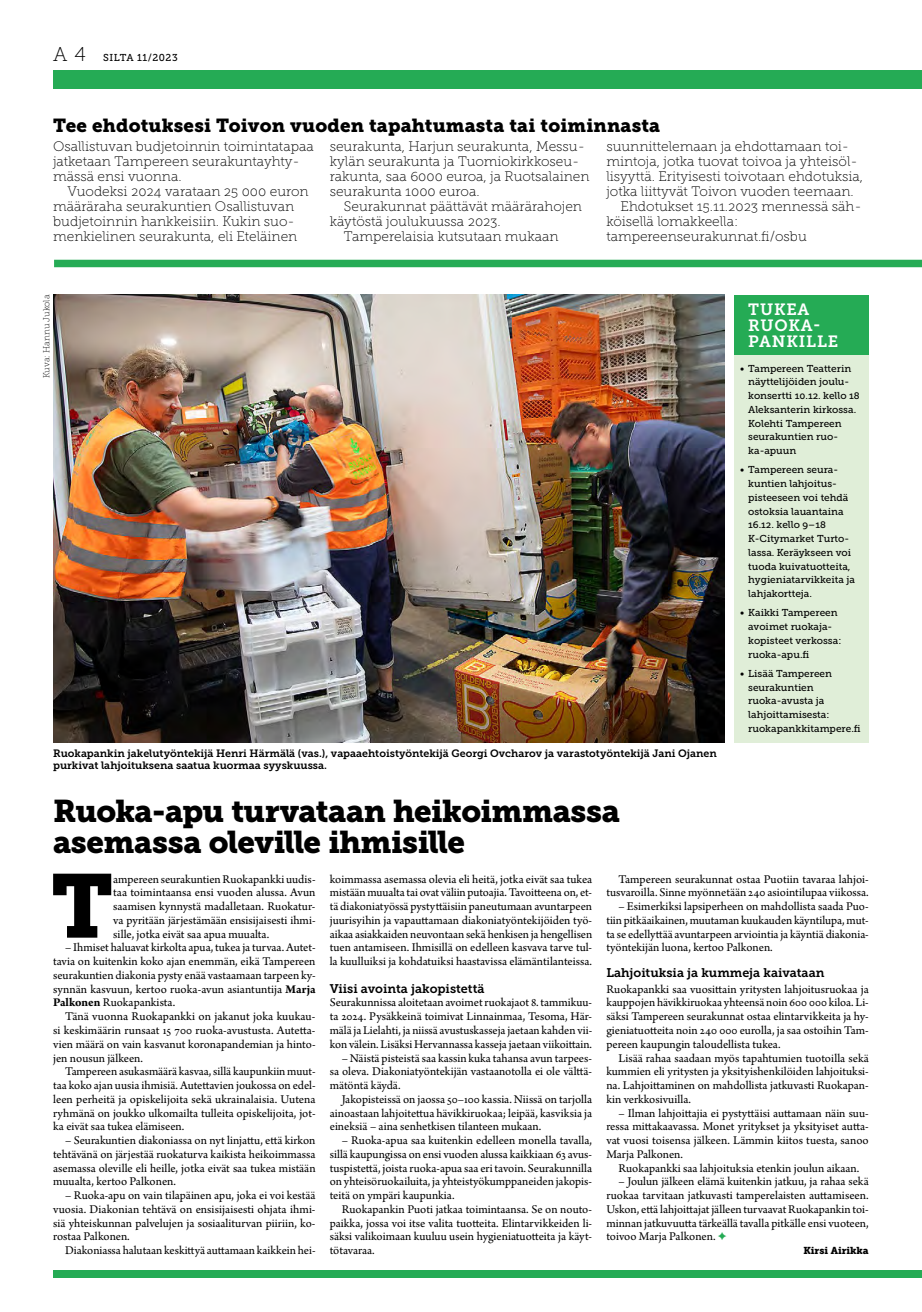
<style>
.page{position:relative;width:922px;height:1312px;background:#fff}
.page>*{position:absolute;margin:0;border:0;box-sizing:border-box;transform-origin:0 0}
.t1{font:89.38px "Museo Slab 900";color:#000}
.t2{font:31.25px/30.2px "Museo Slab 900";letter-spacing:-.015em;color:#000}
.t3{font:18.75px "Museo Slab 900";letter-spacing:.01em;color:#000}
.t4{font:16.25px/16.2px "Museo Slab 700";letter-spacing:.05em;color:#fff}
.t5{font:13.75px/15px "Museo Slab 100";color:#000}
.t6{font:12.5px/13.8px "Arno Pro";color:#000;text-align:justify}
.t7{font:12.5px "Museo Slab 700";color:#000}
.t8{font:10.62px/11.9px "Museo Slab 700";color:#000}
.t9{font:10px/13.8px "Museo Slab 500";color:#000}
.t10{font:10px "Museo Slab 900";color:#000}
.t11{font:8.75px "Museo Slab 100";letter-spacing:-.005em;color:#000}
.s1{font-family:"Museo Slab 100";font-size:20px}
.s2{font-weight:700}
.s3{color:#25ab55}
</style>
<div class="page">
<div style="left:53px;top:1269px;width:868px;height:7px;background:#25ab55"></div>
<div style="left:53px;top:70px;width:868px;height:19px;background:#25ab55"></div>
<div style="left:54px;top:260px;width:867px;height:7px;background:#25ab55"></div>
<img style="left:53px;top:294px;width:671px;height:448px">
<div style="left:733px;top:306px;width:135px;height:436px;background:#e0eed8"></div>
<div style="left:733px;top:295px;width:135px;height:60px;background:#25ab55"></div>
<p class="t9" style="left:53px;top:50px;width:126px"><span class="s1">A 4</span> SILTA 11/2023</p>
<h3 class="t3" style="left:53px;top:114px;width:608px">Tee ehdotuksesi Toivon vuoden tapahtumasta tai toiminnasta</h3>
<p class="t5" style="left:53px;top:138px;width:262px">Osallistuvan budjetoinnin toimintatapaa jatketaan Tampereen seurakuntayhty&shy;mässä ensi vuonna.</p>
<p class="t5" style="left:53px;top:183px;width:257px;text-indent:14px">Vuodeksi 2024 varataan 25 000 euron määräraha seurakuntien Osallistuvan budjetoinnin hankkeisiin. Kukin suo&shy;menkielinen seurakunta, eli Eteläinen</p>
<p class="t5" style="left:329px;top:138px;width:261px">seurakunta, Harjun seurakunta, Messu&shy;kylän seurakunta ja Tuomiokirkkoseu&shy;rakunta, saa 6000 euroa, ja Ruotsalainen seurakunta 1000 euroa.</p>
<p class="t5" style="left:344px;top:198px;width:239px">Seurakunnat päättävät määrärahojen</p>
<p class="t5" style="left:329px;top:213px;width:172px">käytöstä joulukuussa 2023.</p>
<p class="t5" style="left:344px;top:228px;width:216px">Tamperelaisia kutsutaan mukaan</p>
<p class="t5" style="left:606px;top:138px;width:244px">suunnittelemaan ja ehdottamaan toi-</p>
<p class="t5" style="left:606px;top:153px;width:253px">mintoja, jotka tuovat toivoa ja yhteisöl-</p>
<p class="t5" style="left:606px;top:168px;width:258px">lisyyttä. Erityisesti toivotaan ehdotuksia,</p>
<p class="t5" style="left:606px;top:183px;width:249px">jotka liittyvät Toivon vuoden teemaan.</p>
<p class="t5" style="left:620px;top:198px;width:242px">Ehdotukset 15.11.2023 mennessä säh-</p>
<p class="t5" style="left:606px;top:213px;width:133px">köisellä lomakkeella:</p>
<p class="t5" style="left:606px;top:228px;width:202px">tampereenseurakunnat.fi/osbu</p>
<p class="t11" style="left:42px;top:378px;width:85px;rotate:-90deg">Kuva: Hannu Jukola</p>
<h3 class="t4" style="left:748px;top:301px;width:91px">TUKEA<br>RUOKA-<br>PANKILLE</h3>
<p class="t9" style="left:748px;top:361px;width:113px;text-indent:-8px">• Tampereen Teatterin näyttelijöiden joulu&shy;konsertti 10.12. kello 18<br>Aleksanterin kirkossa.<br>Kolehti Tampereen seurakuntien ruo&shy;ka-apuun</p>
<p class="t9" style="left:748px;top:463px;width:108px;text-indent:-8px">• Tampereen seura&shy;kuntien lahjoitus&shy;pisteeseen voi tehdä ostoksia lauantaina<br>16.12. kello 9–18<br>K-Citymarket Turto&shy;lassa. Keräykseen voi tuoda kuivatuotteita, hygieniatarvikkeita ja lahjakortteja.</p>
<p class="t9" style="left:748px;top:606px;width:95px;text-indent:-8px">• Kaikki Tampereen avoimet ruokaja&shy;kopisteet verkossa: ruoka-apu.fi</p>
<p class="t9" style="left:748px;top:666px;width:114px;text-indent:-8px">• Lisää Tampereen seurakuntien ruoka-avusta ja lahjoittamisesta: ruokapankkitampere.fi</p>
<p class="t8" style="left:53px;top:747px;width:665px">Ruokapankin jakelutyöntekijä Henri Härmälä (vas.), vapaaehtoistyöntekijä Georgi Ovcharov ja varastotyöntekijä Jani Ojanen purkivat lahjoituksena saatua kuormaa syyskuussa.</p>
<h2 class="t2" style="left:53px;top:796px;width:568px">Ruoka-apu turvataan heikoimmassa asemassa oleville ihmisille</h2>
<h1 class="t1" style="left:51px;top:854px;width:64px">T</h1>
<p class="t6" style="left:113px;top:872px;width:204px">ampereen seurakuntien Ruokapankki uudis&shy;taa toimintaansa ensi vuoden alussa. Avun saamisen kynnystä madalletaan. Ruokatur&shy;va pyritään järjestämään ensisijaisesti ihmi&shy;sille, jotka eivät saa apua muualta.</p>
<p class="t6" style="left:53px;top:941px;width:264px;text-indent:12px">– Ihmiset haluavat kirkolta apua, tukea ja turvaa. Autet&shy;tavia on kuitenkin koko ajan enemmän, eikä Tampereen seurakuntien diakonia pysty enää vastaamaan tarpeen ky&shy;synnän kasvuun, kertoo ruoka-avun asiantuntija <span class="s2">Marja Palkonen</span> Ruokapankista.</p>
<p class="t6" style="left:53px;top:1010px;width:264px;text-indent:12px">Tänä vuonna Ruokapankki on jakanut joka kuukau&shy;si keskimäärin runsaat 15 700 ruoka-avustusta. Autetta&shy;vien määrä on vain kasvanut koronapandemian ja hinto&shy;jen nousun jälkeen.</p>
<p class="t6" style="left:53px;top:1065px;width:264px;text-indent:12px">Tampereen asukasmäärä kasvaa, sillä kaupunkiin muut&shy;taa koko ajan uusia ihmisiä. Autettavien joukossa on edel&shy;leen perheitä ja opiskelijoita sekä ukrainalaisia. Uutena ryhmänä on joukko ulkomailta tulleita opiskelijoita, jot&shy;ka eivät saa tukea elämiseen.</p>
<p class="t6" style="left:53px;top:1133px;width:264px;text-indent:12px">– Seurakuntien diakoniassa on nyt linjattu, että kirkon tehtävänä on järjestää ruokaturva kaikista heikoimmassa asemassa oleville eli heille, jotka eivät saa tukea mistään muualta, kertoo Palkonen.</p>
<p class="t6" style="left:53px;top:1188px;width:264px;text-indent:12px">– Ruoka-apu on vain tilapäinen apu, joka ei voi kestää vuosia. Diakonian tehtävä on ensisijaisesti ohjata ihmi&shy;siä yhteiskunnan palvelujen ja sosiaaliturvan piiriin, ko&shy;rostaa Palkonen.</p>
<p class="t6" style="left:65px;top:1243px;width:252px">Diakoniassa halutaan keskittyä auttamaan kaikkein hei-</p>
<p class="t6" style="left:329px;top:872px;width:264px">koimmassa asemassa olevia eli heitä, jotka eivät saa tukea mistään muualta tai ovat väliin putoajia. Tavoitteena on, et&shy;tä diakoniatyössä pystyttäisiin paneutumaan avuntarpeen juurisyihin ja vapauttamaan diakoniatyöntekijöiden työ&shy;aikaa asiakkaiden neuvontaan sekä henkisen ja hengellisen tuen antamiseen. Ihmisillä on edelleen kasvava tarve tul&shy;la kuulluiksi ja kohdatuiksi haastavissa elämäntilanteissa.</p>
<p class="t7" style="left:329px;top:981px;width:156px">Viisi avointa jakopistettä</p>
<p class="t6" style="left:329px;top:996px;width:264px">Seurakunnissa aloitetaan avoimet ruokajaot 8. tammikuu&shy;ta 2024. Pysäkkeinä toimivat Linnainmaa, Tesoma, Här&shy;mälä ja Lielahti, ja niissä avustuskasseja jaetaan kahden vii&shy;kon välein. Lisäksi Hervannassa kasseja jaetaan viikoittain.</p>
<p class="t6" style="left:329px;top:1051px;width:264px;text-indent:12px">– Näistä pisteistä saa kassin kuka tahansa avun tarpees&shy;sa oleva. Diakoniatyöntekijän vastaanotolla ei ole välttä&shy;mätöntä käydä.</p>
<p class="t6" style="left:329px;top:1092px;width:264px;text-indent:12px">Jakopisteissä on jaossa 50–100 kassia. Niissä on tarjolla ainoastaan lahjoitettua hävikkiruokaa; leipää, kasviksia ja eineksiä – aina senhetkisen tilanteen mukaan.</p>
<p class="t6" style="left:329px;top:1133px;width:264px;text-indent:12px">– Ruoka-apua saa kuitenkin edelleen monella tavalla, sillä kaupungissa on ensi vuoden alussa kaikkiaan 63 avus&shy;tuspistettä, joista ruoka-apua saa eri tavoin. Seurakunnilla on yhteisöruokailuita, ja yhteistyökumppaneiden jakopis&shy;teitä on ympäri kaupunkia.</p>
<p class="t6" style="left:329px;top:1202px;width:264px;text-indent:12px">Ruokapankin Puoti jatkaa toimintaansa. Se on nouto&shy;paikka, jossa voi itse valita tuotteita. Elintarvikkeiden li&shy;säksi valikoimaan kuuluu usein hygieniatuotteita ja käyt&shy;tötavaraa.</p>
<p class="t6" style="left:606px;top:872px;width:264px;text-align:right">Tampereen seurakunnat ostaa Puotiin tavaraa lahjoi&shy;tusvaroilla. Sinne myönnetään 240 asiointilupaa viikossa.</p>
<p class="t6" style="left:606px;top:900px;width:264px;text-indent:12px">– Esimerkiksi lapsiperheen on mahdollista saada Puo&shy;tiin pitkäaikainen, muutaman kuukauden käyntilupa, mut&shy;ta se edellyttää avuntarpeen arviointia ja käyntiä diakonia&shy;työntekijän luona, kertoo Palkonen.</p>
<p class="t7" style="left:606px;top:965px;width:219px">Lahjoituksia ja kummeja kaivataan</p>
<p class="t6" style="left:606px;top:982px;width:264px">Ruokapankki saa vuosittain yritysten lahjoitusruokaa ja kauppojen hävikkiruokaa yhteensä noin 600 000 kiloa. Li&shy;säksi Tampereen seurakunnat ostaa elintarvikkeita ja hy&shy;gieniatuotteita noin 240 000 eurolla, ja saa ostoihin Tam&shy;pereen kaupungin taloudellista tukea.</p>
<p class="t6" style="left:606px;top:1051px;width:264px;text-indent:12px">Lisää rahaa saadaan myös tapahtumien tuotoilla sekä kummien eli yritysten ja yksityishenkilöiden lahjoituksi&shy;na. Lahjoittaminen on mahdollista jatkuvasti Ruokapan&shy;kin verkkosivuilla.</p>
<p class="t6" style="left:606px;top:1106px;width:264px;text-indent:12px">– Ilman lahjoittajia ei pystyttäisi auttamaan näin suu&shy;ressa mittakaavassa. Monet yritykset ja yksityiset autta&shy;vat vuosi toisensa jälkeen. Lämmin kiitos tuesta, sanoo Marja Palkonen.</p>
<p class="t6" style="left:618px;top:1161px;width:242px">Ruokapankki saa lahjoituksia etenkin joulun aikaan.</p>
<p class="t6" style="left:606px;top:1175px;width:264px;text-indent:12px">– Joulun jälkeen elämä kuitenkin jatkuu, ja rahaa sekä ruokaa tarvitaan jatkuvasti tamperelaisten auttamiseen.<br>Uskon, että lahjoittajat jälleen turvaavat Ruokapankin toi&shy;minnan jatkuvuutta tärkeällä tavalla pitkälle ensi vuoteen, toivoo Marja Palkonen. <span class="s3">✦</span></p>
<p class="t10" style="left:803px;top:1244px;width:67px">Kirsi Airikka</p>
</div>
